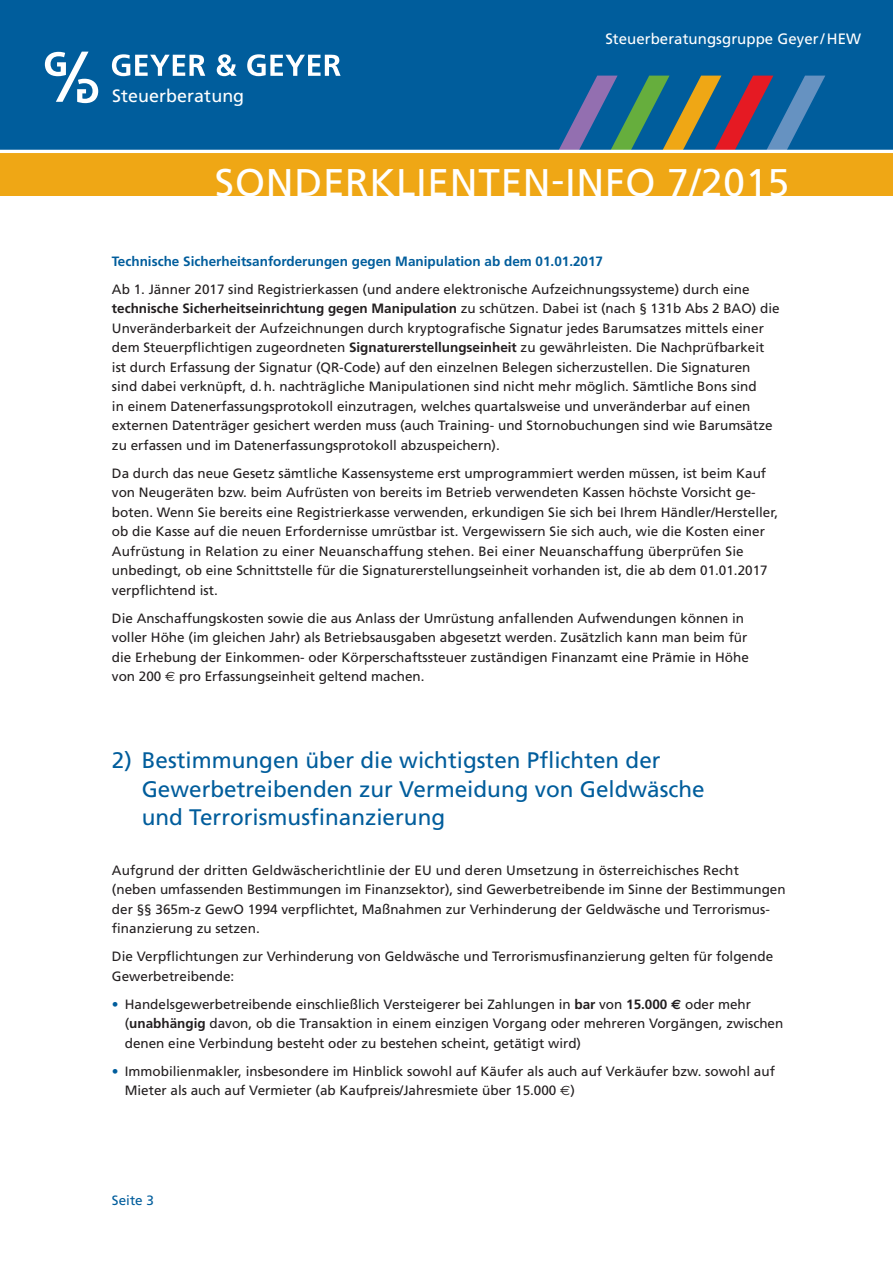
<style>
.page{position:relative;width:893px;height:1263px;background:#fff}
.page>*{position:absolute;margin:0;border:0;box-sizing:border-box;transform-origin:0 0}
.t1{font:38.55px "Frutiger";letter-spacing:.02em;color:#fff}
.t2{font:22.5px/28.5px "Frutiger";color:#005d9c}
.t3{font:17.85px "Frutiger";letter-spacing:.005em;color:#fff}
.t4{font:15px "Frutiger";letter-spacing:.005em;color:#fff}
.t5{font:13.5px/19.5px "Frutiger";color:#231f20}
.t6{font:700 13.5px "Frutiger";color:#005d9c}
.t7{font:13.5px "Frutiger";color:#005d9c}
.s1{font-weight:700}
.s2{font-family:"Euro Sans"}
.s3{font-weight:700;color:#005d9c}
.s4{font-family:"Euro Sans";font-weight:700}
</style>
<div class="page">
<div style="left:0;top:151px;width:893px;height:45px;background:#efa715"></div>
<div style="left:0;top:0;width:893px;height:151px;background:#005d9c"></div>
<svg style="left:558px;top:76px;width:267px;height:74px"></svg>
<svg style="left:45px;top:52px;width:53px;height:51px"></svg>
<svg style="left:112px;top:54px;width:93px;height:22px"></svg>
<svg style="left:217px;top:54px;width:20px;height:22px"></svg>
<svg style="left:247px;top:54px;width:94px;height:22px"></svg>
<hr style="left:0;top:150px;width:893px;height:3px;background:#fff">
<h3 class="t3" style="left:112px;top:85px;width:133px">Steuerberatung</h3>
<p class="t4" style="left:605px;top:30px;width:257px">Steuerberatungsgruppe Geyer/HEW</p>
<h1 class="t1" style="left:215px;top:160px;width:77px">sonder</h1>
<h1 class="t1" style="left:370px;top:160px;width:47px">Klien</h1>
<h1 class="t1" style="left:478px;top:160px;width:312px">ten-Info 7/2015</h1>
<p class="t6" style="left:112px;top:253px;width:493px">Technische Sicherheitsanforderungen gegen Manipulation ab dem 01.01.2017</p>
<p class="t5" style="left:112px;top:279px;width:669px">Ab 1. Jänner 2017 sind Registrierkassen (und andere elektronische Aufzeichnungssysteme) durch eine <span class="s1">technische Sicherheitseinrichtung gegen Manipulation</span> zu schützen. Dabei ist (nach § 131b Abs 2 BAO) die Unveränderbarkeit der Aufzeichnungen durch kryptografische Signatur jedes Barumsatzes mittels einer dem Steuerpflichtigen zugeordneten <span class="s1">Signaturerstellungseinheit</span> zu gewährleisten. Die Nachprüfbarkeit ist durch Erfassung der Signatur (QR-Code) auf den einzelnen Belegen sicherzustellen. Die Signaturen<br>sind dabei verknüpft, d.h. nachträgliche Manipulationen sind nicht mehr möglich. Sämtliche Bons sind<br>in einem Datenerfassungsprotokoll einzutragen, welches quartalsweise und unveränderbar auf einen externen Datenträger gesichert werden muss (auch Training- und Stornobuchungen sind wie Barumsätze zu erfassen und im Datenerfassungsprotokoll abzuspeichern).</p>
<p class="t5" style="left:112px;top:463px;width:668px">Da durch das neue Gesetz sämtliche Kassensysteme erst umprogrammiert werden müssen, ist beim Kauf von Neugeräten bzw. beim Aufrüsten von bereits im Betrieb verwendeten Kassen höchste Vorsicht ge&shy;boten. Wenn Sie bereits eine Registrierkasse verwenden, erkundigen Sie sich bei Ihrem Händler/Hersteller, ob die Kasse auf die neuen Erfordernisse umrüstbar ist. Vergewissern Sie sich auch, wie die Kosten einer Aufrüstung in Relation zu einer Neuanschaffung stehen. Bei einer Neuanschaffung überprüfen Sie unbedingt, ob eine Schnittstelle für die Signaturerstellungseinheit vorhanden ist, die ab dem 01.01.2017 verpflichtend ist.</p>
<p class="t5" style="left:112px;top:608px;width:638px">Die Anschaffungskosten sowie die aus Anlass der Umrüstung anfallenden Aufwendungen können in voller Höhe (im gleichen Jahr) als Betriebsausgaben abgesetzt werden. Zusätzlich kann man beim für die Erhebung der Einkommen- oder Körperschaftssteuer zuständigen Finanzamt eine Prämie in Höhe von 200 <span class="s2">€</span> pro Erfassungseinheit geltend machen.</p>
<h2 class="t2" style="left:142px;top:746px;width:565px;text-indent:-30px">2) Bestimmungen über die wichtigsten Pflichten der<br>Gewerbetreibenden zur Vermeidung von Geldwäsche und Terrorismusfinanzierung</h2>
<p class="t5" style="left:112px;top:860px;width:675px">Aufgrund der dritten Geldwäscherichtlinie der EU und deren Umsetzung in österreichisches Recht (neben umfassenden Bestimmungen im Finanzsektor), sind Gewerbetreibende im Sinne der Bestimmungen der §§ 365m-z GewO 1994 verpflichtet, Maßnahmen zur Verhinderung der Geldwäsche und Terrorismus&shy;finanzierung zu setzen.</p>
<p class="t5" style="left:112px;top:947px;width:663px">Die Verpflichtungen zur Verhinderung von Geldwäsche und Terrorismusfinanzierung gelten für folgende<br>Gewerbetreibende:</p>
<p class="t5" style="left:125px;top:994px;width:660px;text-indent:-13px"><span class="s3">•</span> Handelsgewerbetreibende einschließlich Versteigerer bei Zahlungen in <span class="s1">bar</span> von <span class="s1">15.000</span> <span class="s4">E</span> oder mehr (<span class="s1">unabhängig</span> davon, ob die Transaktion in einem einzigen Vorgang oder mehreren Vorgängen, zwischen denen eine Verbindung besteht oder zu bestehen scheint, getätigt wird)</p>
<p class="t5" style="left:125px;top:1061px;width:652px;text-indent:-13px"><span class="s3">•</span> Immobilienmakler, insbesondere im Hinblick sowohl auf Käufer als auch auf Verkäufer bzw. sowohl auf<br>Mieter als auch auf Vermieter (ab Kaufpreis/Jahresmiete über 15.000 <span class="s2">€</span>)</p>
<p class="t7" style="left:112px;top:1193px;width:44px">Seite 3</p>
</div>
